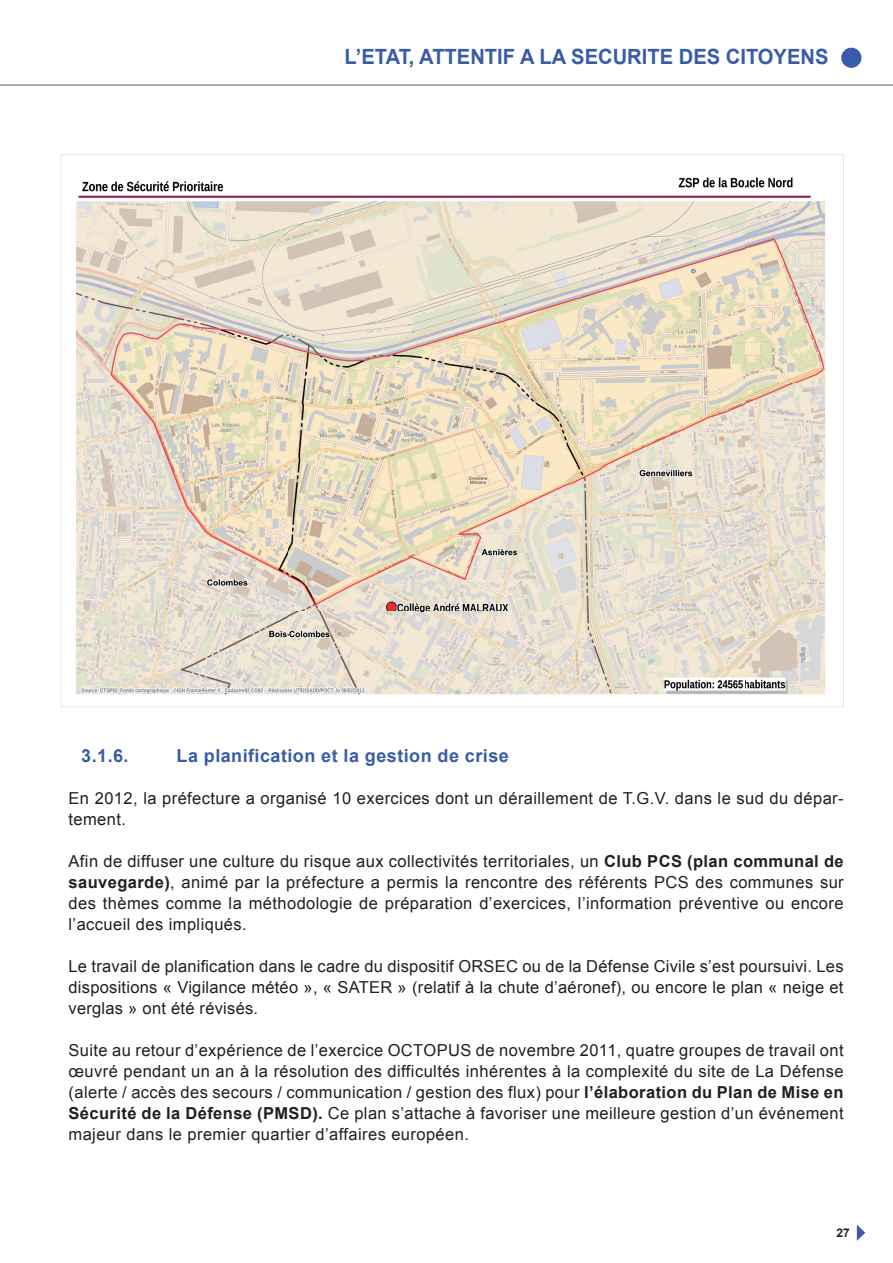
<style>
.page{position:relative;width:893px;height:1263px;background:#fff}
.page>*{position:absolute;margin:0;border:0;box-sizing:border-box;transform-origin:0 0}
.t1{font:700 21px "Arial";color:#395ca8;scale:.96 1}
.t2{font:700 18px "Arial";letter-spacing:.025em;color:#395ca8}
.t3{font:16.5px/21px "Arial";letter-spacing:.025em;color:#231f20;text-align:justify}
.t4{font:700 12px "Arial";color:#231f20}
.s1{font-weight:700}
</style>
<div class="page">
<hr style="left:0;top:85px;width:893px;height:1px;background:#57585a">
<div style="left:841px;top:48px;width:20px;height:20px;background:#395ca8;border-radius:50%"></div>
<svg style="left:857px;top:1225px;width:8px;height:16px"></svg>
<img style="left:76px;top:177px;width:750px;height:518px">
<p class="t1" style="left:345px;top:43px;width:411px">L’ETAT, ATTENTI F A LA SECU RITE DES CITO</p>
<p class="t1" style="left:774px;top:43px;width:59px">YENS</p>
<p class="t2" style="left:81px;top:743px;width:49px">3.1.6.</p>
<p class="t2" style="left:177px;top:743px;width:334px">La planification et la gestion de crise</p>
<p class="t3" style="left:69px;top:787px;width:777px">En 2012, la préfecture a organisé 10 exercices dont un déraillement de T.G.V. dans le sud du dépar&shy;tement.</p>
<p class="t3" style="left:69px;top:850px;width:777px">Afin de diffuser une culture du risque aux collectivités territoriales, un <span class="s1">Club PCS (plan communal de sauvegarde)</span>, animé par la préfecture a permis la rencontre des référents PCS des communes sur des thèmes comme la méthodologie de préparation d’exercices, l’information préventive ou encore l’accueil des impliqués.</p>
<p class="t3" style="left:69px;top:955px;width:776px">Le travail de planification dans le cadre du dispositif ORSEC ou de la Défense Civile s’est poursuivi. Les dispositions « Vigilance météo », « SATER » (relatif à la chute d’aéronef), ou encore le plan « neige et verglas » ont été révisés.</p>
<p class="t3" style="left:69px;top:1039px;width:777px">Suite au retour d’expérience de l’exercice OCTOPUS de novembre 2011, quatre groupes de travail ont œuvré pendant un an à la résolution des difficultés inhérentes à la complexité du site de La Défense (alerte / accès des secours / communication / gestion des flux) pour <span class="s1">l’élaboration du Plan de Mise en Sécurité de la Défense (PMSD).</span> Ce plan s’attache à favoriser une meilleure gestion d’un événement majeur dans le premier quartier d’affaires européen.</p>
<p class="t4" style="left:837px;top:1225px;width:15px">27</p>
</div>
